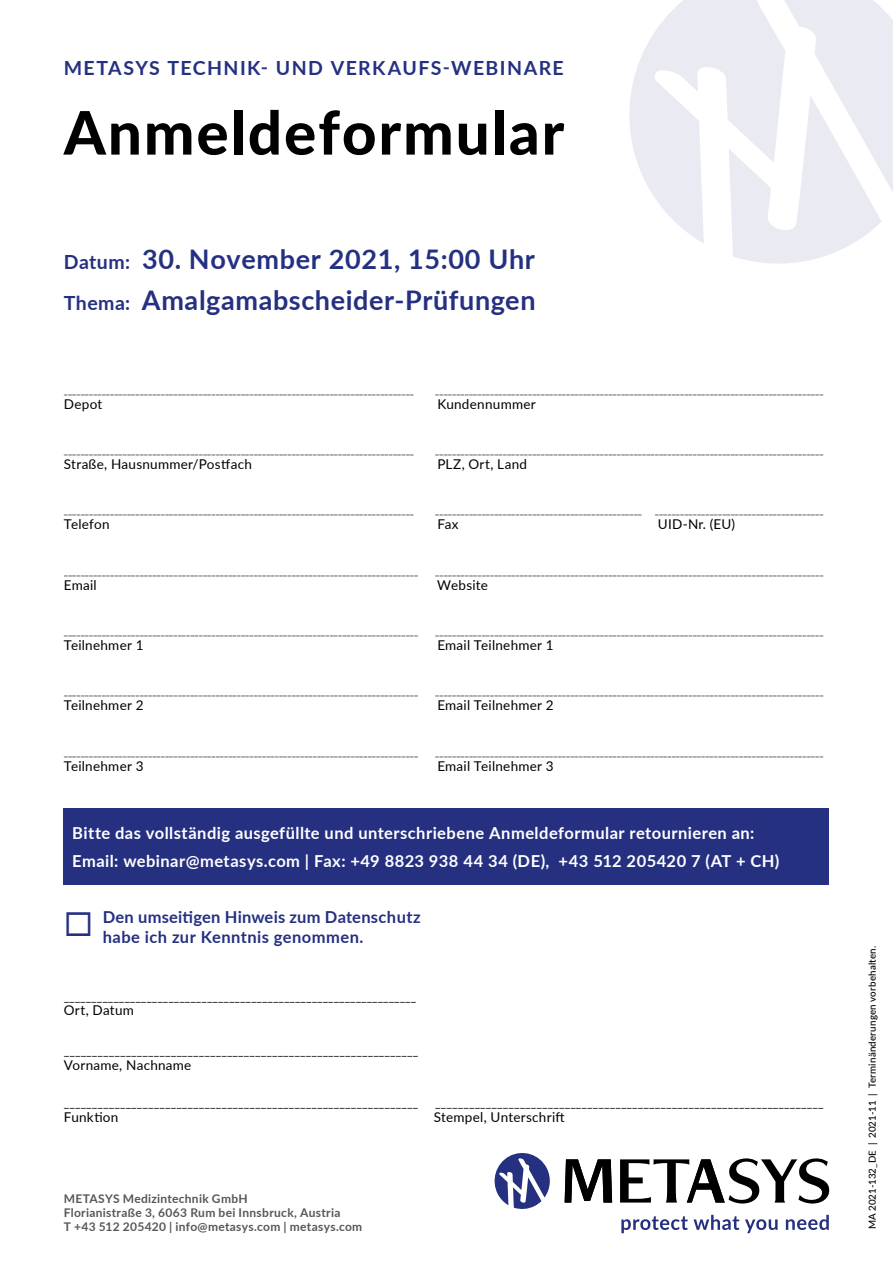
<style>
.page{position:relative;width:893px;height:1263px;background:#fff}
.page>*{position:absolute;margin:0;border:0;box-sizing:border-box;transform-origin:0 0}
.t1{font:800 60px "Lato";letter-spacing:.035em;color:#000}
.t2{font:700 27px/41px "Lato";letter-spacing:.025em;color:#253081}
.t3{font:700 19.5px "Lato";letter-spacing:.075em;color:#253081}
.t4{font:700 16.5px/28.2px "Lato";letter-spacing:.03em;color:#fff}
.t5{font:700 16.5px/19.8px "Lato";letter-spacing:.02em;color:#253081}
.t6{font:13.5px "Lato";letter-spacing:.02em;color:#000}
.t7{font:12px "Lato";color:#000}
.t8{font:700 12px/14.4px "Lato";letter-spacing:.025em;color:#575756}
.t9{font:500 9.75px "Lato";letter-spacing:.02em;color:#000}
.t10{font:9px "Lato";color:#000}
.s1{font-size:19.5px}
</style>
<div class="page">
<svg style="left:629px;top:0;width:264px;height:243px;fill:#e9eaf2"></svg>
<svg style="left:729px;top:95px;width:153px;height:169px"></svg>
<svg style="left:620px;top:1158px;width:209px;height:45px"></svg>
<svg style="left:565px;top:1159px;width:47px;height:43px"></svg>
<svg style="left:495px;top:1153px;width:55px;height:56px"></svg>
<svg style="left:621px;top:1216px;width:67px;height:17px"></svg>
<svg style="left:694px;top:1215px;width:45px;height:15px"></svg>
<svg style="left:745px;top:1219px;width:33px;height:14px"></svg>
<svg style="left:786px;top:1215px;width:43px;height:15px"></svg>
<div style="left:64px;top:808px;width:765px;height:76px;background:#253081"></div>
<h3 class="t3" style="left:64px;top:54px;width:502px">METASYS TECHNIK- UND VERKAUFS-WEBINARE</h3>
<h1 class="t1" style="left:64px;top:88px;width:502px">Anmeldeformular</h1>
<h2 class="t2" style="left:64px;top:237px;width:473px"><span class="s1">Datum:</span> 30. November 2021, 15:00 Uhr<br><span class="s1">Thema:</span> Amalgamabscheider-Prüfungen</h2>
<p class="t10" style="left:64px;top:384px;width:352px">___________________________________________________________________________________</p>
<p class="t10" style="left:435px;top:384px;width:390px">____________________________________________________________________________________________</p>
<h3 class="t6" style="left:64px;top:394px;width:40px">Depot</h3>
<h3 class="t6" style="left:437px;top:394px;width:100px">Kundennummer</h3>
<p class="t10" style="left:64px;top:444px;width:352px">___________________________________________________________________________________</p>
<p class="t10" style="left:435px;top:444px;width:390px">____________________________________________________________________________________________</p>
<h3 class="t6" style="left:64px;top:454px;width:190px">Straße, Hausnummer/Postfach</h3>
<h3 class="t6" style="left:437px;top:454px;width:91px">PLZ, Ort, Land</h3>
<p class="t10" style="left:64px;top:505px;width:352px">___________________________________________________________________________________</p>
<p class="t10" style="left:435px;top:505px;width:208px">_________________________________________________</p>
<p class="t10" style="left:655px;top:505px;width:170px">________________________________________</p>
<h3 class="t6" style="left:64px;top:515px;width:47px">Telefon</h3>
<h3 class="t6" style="left:437px;top:515px;width:23px">Fax</h3>
<h3 class="t6" style="left:658px;top:515px;width:79px">UID-Nr. (EU)</h3>
<p class="t10" style="left:64px;top:565px;width:356px">____________________________________________________________________________________</p>
<p class="t10" style="left:435px;top:565px;width:390px">____________________________________________________________________________________________</p>
<h3 class="t6" style="left:64px;top:575px;width:34px">Email</h3>
<h3 class="t6" style="left:437px;top:575px;width:52px">Website</h3>
<p class="t10" style="left:64px;top:625px;width:356px">____________________________________________________________________________________</p>
<p class="t10" style="left:435px;top:625px;width:390px">____________________________________________________________________________________________</p>
<h3 class="t6" style="left:64px;top:635px;width:81px">Teilnehmer 1</h3>
<h3 class="t6" style="left:437px;top:635px;width:118px">Email Teilnehmer 1</h3>
<p class="t10" style="left:64px;top:686px;width:356px">____________________________________________________________________________________</p>
<p class="t10" style="left:435px;top:686px;width:390px">____________________________________________________________________________________________</p>
<h3 class="t6" style="left:64px;top:696px;width:81px">Teilnehmer 2</h3>
<h3 class="t6" style="left:437px;top:696px;width:118px">Email Teilnehmer 2</h3>
<p class="t10" style="left:64px;top:746px;width:356px">____________________________________________________________________________________</p>
<p class="t10" style="left:435px;top:746px;width:390px">____________________________________________________________________________________________</p>
<h3 class="t6" style="left:64px;top:756px;width:81px">Teilnehmer 3</h3>
<h3 class="t6" style="left:437px;top:756px;width:118px">Email Teilnehmer 3</h3>
<h3 class="t4" style="left:72px;top:818px;width:709px">Bitte das vollständig ausgefüllte und unterschriebene Anmeldeformular retournieren an:<br>Email: webinar@metasys.com | Fax: +49 8823 938 44 34 (DE), +43 512 205420 7 (AT + CH)</h3>
<h3 class="t5" style="left:103px;top:906px;width:320px;text-indent:-39px">◻ Den umseitigen Hinweis zum Datenschutz habe ich zur Kenntnis genommen.</h3>
<h3 class="t7" style="left:64px;top:988px;width:354px">________________________________________________________________</h3>
<h3 class="t6" style="left:64px;top:1000px;width:72px">Ort, Datum</h3>
<h3 class="t7" style="left:64px;top:1042px;width:356px">_______________________________________________________________</h3>
<h3 class="t6" style="left:64px;top:1055px;width:129px">Vorname, Nachname</h3>
<h3 class="t7" style="left:64px;top:1094px;width:356px">_______________________________________________________________</h3>
<h3 class="t7" style="left:435px;top:1094px;width:390px">_____________________________________________________________________</h3>
<h3 class="t6" style="left:64px;top:1107px;width:56px">Funktion</h3>
<h3 class="t6" style="left:434px;top:1107px;width:132px">Stempel, Unterschrift</h3>
<h3 class="t8" style="left:64px;top:1190px;width:300px">METASYS Medizintechnik GmbH<br>Florianistraße 3, 6063 Rum bei Innsbruck, Austria<br>T +43 512 205420 | info@metasys.com | metasys.com</h3>
<p class="t9" style="left:865px;top:1229px;width:285px;rotate:-90deg">MA 2021-132_DE | 2021-11 | Terminänderungen vorbehalten.</p>
</div>
